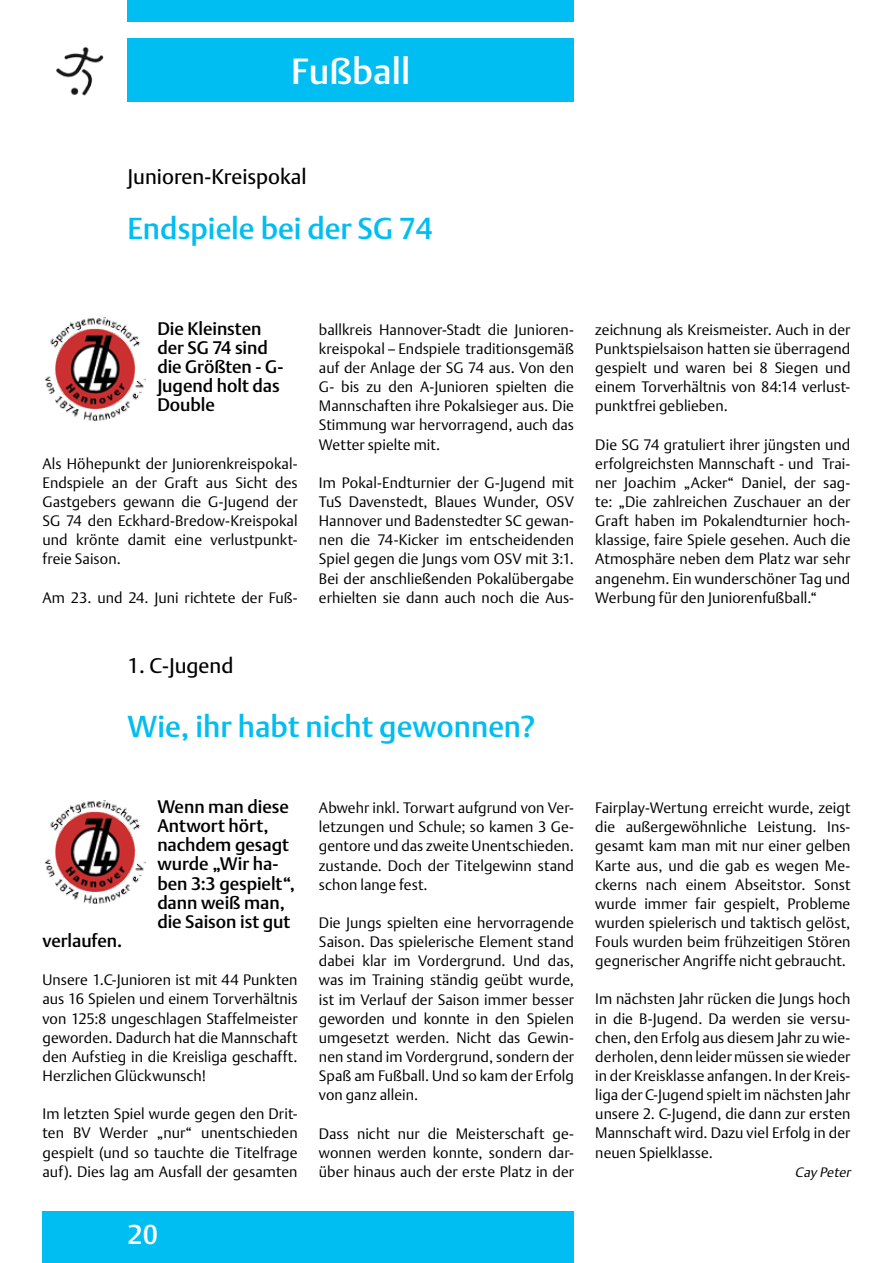
<style>
.page{position:relative;width:893px;height:1263px;background:#fff}
.page>*{position:absolute;margin:0;border:0;box-sizing:border-box;transform-origin:0 0}
.t1{font:36px "DTL Argo T Medium";color:#fff}
.t2{font:30px "DTL Argo T Medium";color:#00bdf2}
.t3{font:27px "DTL Argo T Medium";color:#fff}
.t4{font:21px "DTL Argo T";color:#000}
.t5{font:18px/19.2px "DTL Argo T Medium";letter-spacing:-.005em;color:#000}
.t6{font:15px/19.2px "DTL Argo T Light";color:#000;text-align:justify}
.t7{font:italic 13.5px "DTL Argo T Light";color:#000}
</style>
<div class="page">
<div style="left:128px;top:0;width:446px;height:21px;background:#00bdf2"></div>
<div style="left:128px;top:38px;width:446px;height:64px;background:#00bdf2"></div>
<div style="left:43px;top:1212px;width:531px;height:51px;background:#00bdf2"></div>
<img style="left:56px;top:46px;width:48px;height:50px">
<img style="left:45px;top:317px;width:101px;height:104px">
<img style="left:45px;top:800px;width:101px;height:104px">
<h1 class="t1" style="left:291px;top:50px;width:121px">Fußball</h1>
<h3 class="t4" style="left:128px;top:164px;width:181px">Junioren-Kreispokal</h3>
<h2 class="t2" style="left:128px;top:210px;width:307px">Endspiele bei der SG 74</h2>
<p class="t5" style="left:157px;top:319px;width:128px">Die Kleinsten der SG 74 sind die Größten - G-<br>Jugend holt das<br>Double</p>
<p class="t6" style="left:43px;top:454px;width:257px">Als Höhepunkt der Juniorenkreispokal-Endspiele an der Graft aus Sicht des Gastgebers gewann die G-Jugend der SG 74 den Eckhard-Bredow-Kreispokal und krönte damit eine verlustpunkt&shy;freie Saison.</p>
<p class="t6" style="left:43px;top:587px;width:257px">Am 23. und 24. Juni richtete der Fuß-</p>
<p class="t6" style="left:319px;top:320px;width:257px">ballkreis Hannover-Stadt die Junioren&shy;kreispokal – Endspiele traditionsgemäß auf der Anlage der SG 74 aus. Von den G- bis zu den A-Junioren spielten die Mannschaften ihre Pokalsieger aus. Die Stimmung war hervorragend, auch das Wetter spielte mit.</p>
<p class="t6" style="left:319px;top:473px;width:257px">Im Pokal-Endturnier der G-Jugend mit TuS Davenstedt, Blaues Wunder, OSV Hannover und Badenstedter SC gewan&shy;nen die 74-Kicker im entscheidenden Spiel gegen die Jungs vom OSV mit 3:1.<br>Bei der anschließenden Pokalübergabe erhielten sie dann auch noch die Aus-</p>
<h3 class="t4" style="left:128px;top:653px;width:107px">1. C-Jugend</h3>
<h2 class="t2" style="left:128px;top:708px;width:409px">Wie, ihr habt nicht gewonnen?</h2>
<p class="t6" style="left:595px;top:320px;width:257px">zeichnung als Kreismeister. Auch in der Punktspielsaison hatten sie überragend gespielt und waren bei 8 Siegen und einem Torverhältnis von 84:14 verlust&shy;punktfrei geblieben.</p>
<p class="t6" style="left:595px;top:434px;width:257px">Die SG 74 gratuliert ihrer jüngsten und erfolgreichsten Mannschaft - und Trai&shy;ner Joachim „Acker“ Daniel, der sag&shy;te: „Die zahlreichen Zuschauer an der Graft haben im Pokalendturnier hoch&shy;klassige, faire Spiele gesehen. Auch die Atmosphäre neben dem Platz war sehr angenehm. Ein wunderschöner Tag und Werbung für den Juniorenfußball.“</p>
<p class="t5" style="left:157px;top:797px;width:139px">Wenn man diese<br>Antwort hört, nachdem gesagt wurde „Wir ha&shy;ben 3:3 gespielt“, dann weiß man, die Saison ist gut</p>
<p class="t5" style="left:43px;top:931px;width:81px">verlaufen.</p>
<p class="t6" style="left:43px;top:970px;width:257px">Unsere 1.C-Junioren ist mit 44 Punkten aus 16 Spielen und einem Torverhältnis von 125:8 ungeschlagen Staffelmeister geworden. Dadurch hat die Mannschaft den Aufstieg in die Kreisliga geschafft.<br>Herzlichen Glückwunsch!</p>
<p class="t6" style="left:43px;top:1104px;width:257px">Im letzten Spiel wurde gegen den Drit&shy;ten BV Werder „nur“ unentschieden gespielt (und so tauchte die Titelfrage auf). Dies lag am Ausfall der gesamten</p>
<h3 class="t3" style="left:128px;top:1218px;width:32px">20</h3>
<p class="t6" style="left:319px;top:798px;width:257px">Abwehr inkl. Torwart aufgrund von Ver&shy;letzungen und Schule; so kamen 3 Ge&shy;gentore und das zweite Unentschieden. zustande. Doch der Titelgewinn stand schon lange fest.</p>
<p class="t6" style="left:319px;top:913px;width:257px">Die Jungs spielten eine hervorragende Saison. Das spielerische Element stand dabei klar im Vordergrund. Und das, was im Training ständig geübt wurde, ist im Verlauf der Saison immer besser geworden und konnte in den Spielen umgesetzt werden. Nicht das Gewin&shy;nen stand im Vordergrund, sondern der Spaß am Fußball. Und so kam der Erfolg von ganz allein.</p>
<p class="t6" style="left:319px;top:1123px;width:257px">Dass nicht nur die Meisterschaft ge&shy;wonnen werden konnte, sondern dar&shy;über hinaus auch der erste Platz in der</p>
<p class="t6" style="left:595px;top:798px;width:257px">Fairplay-Wertung erreicht wurde, zeigt die außergewöhnliche Leistung. Ins&shy;gesamt kam man mit nur einer gelben Karte aus, und die gab es wegen Me&shy;ckerns nach einem Abseitstor. Sonst wurde immer fair gespielt, Probleme wurden spielerisch und taktisch gelöst, Fouls wurden beim frühzeitigen Stören gegnerischer Angriffe nicht gebraucht.</p>
<p class="t6" style="left:595px;top:989px;width:257px">Im nächsten Jahr rücken die Jungs hoch in die B-Jugend. Da werden sie versu&shy;chen, den Erfolg aus diesem Jahr zu wie&shy;derholen, denn leider müssen sie wieder in der Kreisklasse anfangen. In der Kreis&shy;liga der C-Jugend spielt im nächsten Jahr unsere 2. C-Jugend, die dann zur ersten Mannschaft wird. Dazu viel Erfolg in der neuen Spielklasse.</p>
<p class="t7" style="left:795px;top:1164px;width:60px">Cay Peter</p>
</div>
